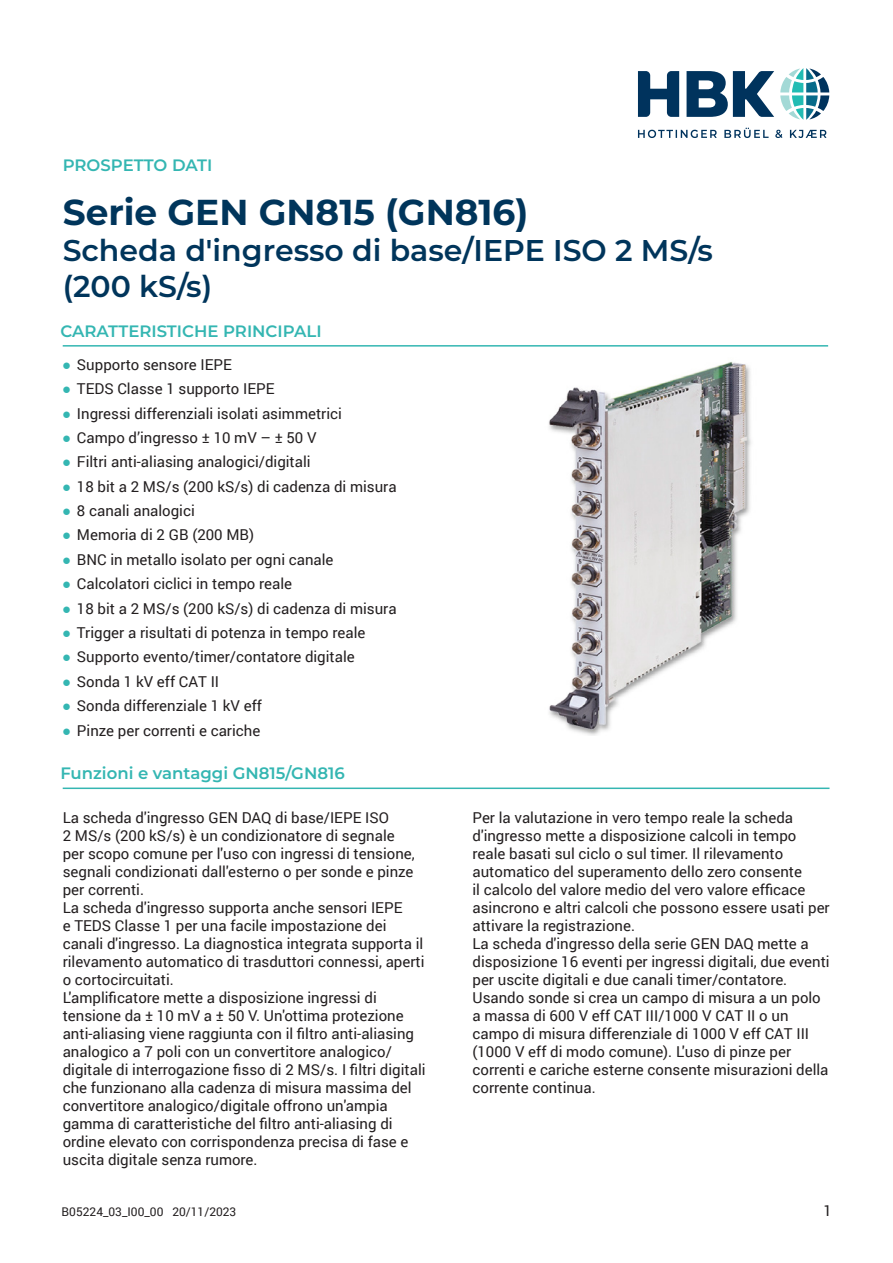
<style>
.page{position:relative;width:893px;height:1263px;background:#fff}
.page>*{position:absolute;margin:0;border:0;box-sizing:border-box;transform-origin:0 0}
.t1{font:700 36px "Montserrat";color:#00355b}
.t2{font:600 30px/36px "Montserrat";color:#00355b}
.t3{font:600 16.5px "Montserrat";color:#34b6b2}
.t4{font:15px/18px "Roboto";color:#231f20}
.t5{font:12px "Roboto";color:#231f20}
.s1{font-family:"Arial";font-weight:700;color:#34b6b2}
</style>
<div class="page">
<hr style="left:63px;top:345px;width:765px;height:2px;background:#34b6b2">
<hr style="left:63px;top:787px;width:766px;height:2px;background:#34b6b2">
<svg style="left:638px;top:68px;width:191px;height:70px"></svg>
<img style="left:549px;top:361px;width:202px;height:375px">
<p class="t3" style="left:63px;top:154px;width:151px">PROSPETTO DATI</p>
<h1 class="t1" style="left:63px;top:186px;width:467px">Serie GEN GN815 (GN816)</h1>
<h2 class="t2" style="left:63px;top:231px;width:652px">Scheda d'ingresso di base/IEPE ISO 2 MS/s (200 kS/s)</h2>
<p class="t3" style="left:60px;top:319px;width:263px">CARATTERISTICHE PRINCIPALI</p>
<p class="t4" style="left:62px;top:355px;width:171px"><span class="s1">●</span> Supporto sensore IEPE</p>
<p class="t4" style="left:62px;top:379px;width:214px"><span class="s1">●</span> TEDS Classe 1 supporto IEPE</p>
<p class="t4" style="left:62px;top:404px;width:281px"><span class="s1">●</span> Ingressi differenziali isolati asimmetrici</p>
<p class="t4" style="left:62px;top:428px;width:256px"><span class="s1">●</span> Campo d’ingresso ± 10 mV – ± 50 V</p>
<p class="t4" style="left:62px;top:452px;width:250px"><span class="s1">●</span> Filtri anti-aliasing analogici/digitali</p>
<p class="t4" style="left:62px;top:477px;width:336px"><span class="s1">●</span> 18 bit a 2 MS/s (200 kS/s) di cadenza di misura</p>
<p class="t4" style="left:62px;top:501px;width:134px"><span class="s1">●</span> 8 canali analogici</p>
<p class="t4" style="left:62px;top:526px;width:194px"><span class="s1">●</span> Memoria di 2 GB (200 MB)</p>
<p class="t4" style="left:62px;top:550px;width:273px"><span class="s1">●</span> BNC in metallo isolato per ogni canale</p>
<p class="t4" style="left:62px;top:574px;width:231px"><span class="s1">●</span> Calcolatori ciclici in tempo reale</p>
<p class="t4" style="left:62px;top:599px;width:336px"><span class="s1">●</span> 18 bit a 2 MS/s (200 kS/s) di cadenza di misura</p>
<p class="t4" style="left:62px;top:623px;width:305px"><span class="s1">●</span> Trigger a risultati di potenza in tempo reale</p>
<p class="t4" style="left:62px;top:647px;width:294px"><span class="s1">●</span> Supporto evento/timer/contatore digitale</p>
<p class="t4" style="left:62px;top:672px;width:159px"><span class="s1">●</span> Sonda 1 kV eff CAT II</p>
<p class="t4" style="left:62px;top:696px;width:202px"><span class="s1">●</span> Sonda differenziale 1 kV eff</p>
<p class="t4" style="left:62px;top:721px;width:200px"><span class="s1">●</span> Pinze per correnti e cariche</p>
<p class="t3" style="left:60px;top:762px;width:286px">Funzioni e vantaggi GN815/GN816</p>
<p class="t4" style="left:63px;top:808px;width:364px">La scheda d'ingresso GEN DAQ di base/IEPE ISO<br>2 MS/s (200 kS/s) è un condizionatore di segnale<br>per scopo comune per l'uso con ingressi di tensione, segnali condizionati dall'esterno o per sonde e pinze per correnti.<br>La scheda d'ingresso supporta anche sensori IEPE<br>e TEDS Classe 1 per una facile impostazione dei canali d'ingresso. La diagnostica integrata supporta il rilevamento automatico di trasduttori connessi, aperti o cortocircuitati.<br>L'amplificatore mette a disposizione ingressi di tensione da ± 10 mV a ± 50 V. Un'ottima protezione anti-aliasing viene raggiunta con il filtro anti-aliasing analogico a 7 poli con un convertitore analogico/ digitale di interrogazione fisso di 2 MS/s. I filtri digitali che funzionano alla cadenza di misura massima del convertitore analogico/digitale offrono un'ampia gamma di caratteristiche del filtro anti-aliasing di ordine elevato con corrispondenza precisa di fase e uscita digitale senza rumore.</p>
<p class="t4" style="left:472px;top:808px;width:359px">Per la valutazione in vero tempo reale la scheda d'ingresso mette a disposizione calcoli in tempo reale basati sul ciclo o sul timer. Il rilevamento automatico del superamento dello zero consente<br>il calcolo del valore medio del vero valore efficace asincrono e altri calcoli che possono essere usati per attivare la registrazione.<br>La scheda d'ingresso della serie GEN DAQ mette a disposizione 16 eventi per ingressi digitali, due eventi per uscite digitali e due canali timer/contatore.<br>Usando sonde si crea un campo di misura a un polo a massa di 600 V eff CAT III/1000 V CAT II o un campo di misura differenziale di 1000 V eff CAT III (1000 V eff di modo comune). L'uso di pinze per correnti e cariche esterne consente misurazioni della corrente continua.</p>
<p class="t5" style="left:62px;top:1203px;width:176px">B05224_03_I00_00 20/11/2023</p>
<p class="t4" style="left:823px;top:1201px;width:10px">1</p>
</div>
